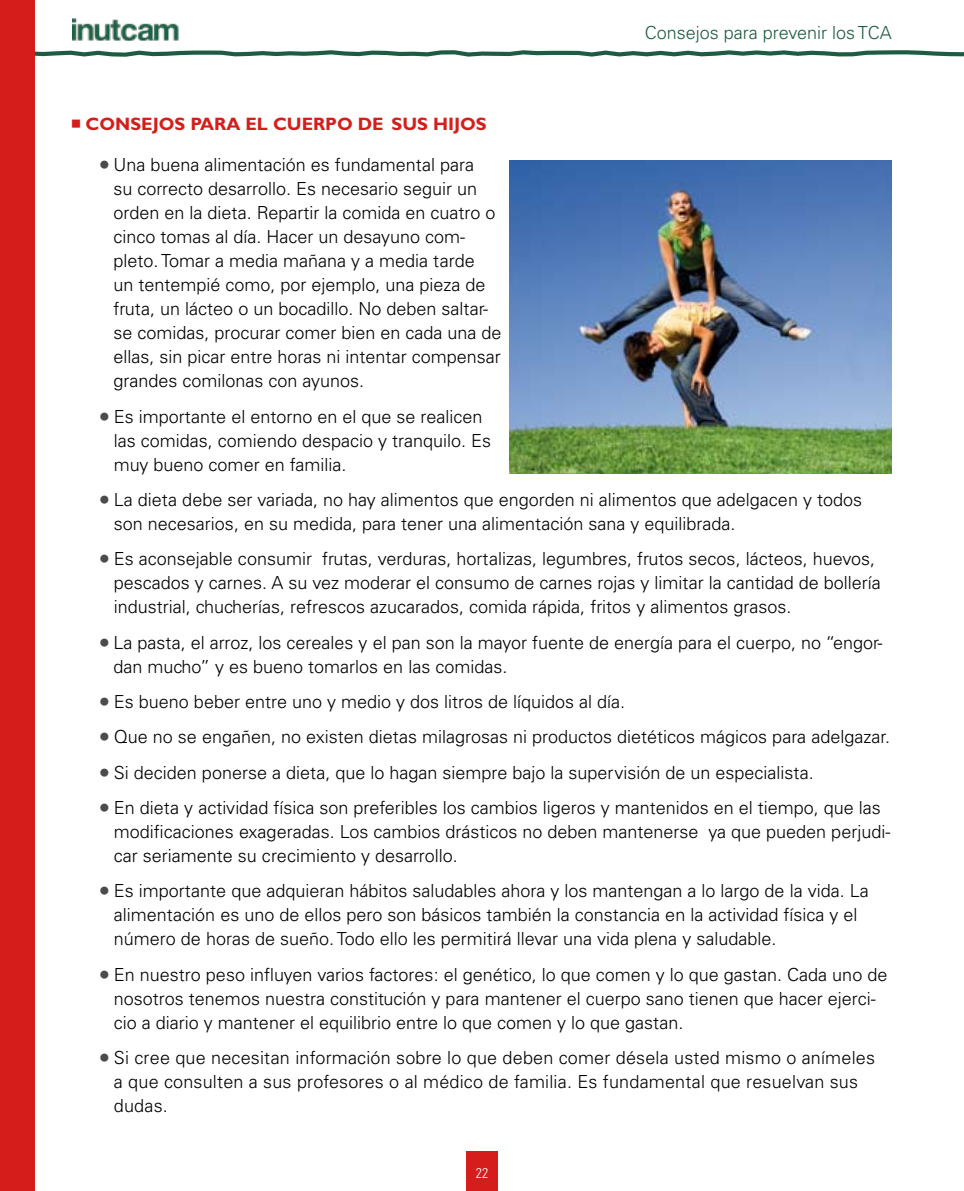
<style>
.page{position:relative;width:964px;height:1191px;background:#fff}
.page>*{position:absolute;margin:0;border:0;box-sizing:border-box;transform-origin:0 0}
.t1{font:300 18px/24px "Univers LT Std";color:#000}
.t2{font:700 18px "Gill Sans Std";color:#d51e1b}
.t3{font:300 18px "Univers LT Std";color:#1d5c42}
.t4{font:300 condensed 14px "Univers LT Std";color:#fff}
</style>
<div class="page">
<img style="left:72px;top:18px;width:106px;height:23px">
<svg style="left:34px;top:48px;width:930px;height:11px"></svg>
<div style="left:0;top:0;width:34px;height:1191px;background:#d51e1b"></div>
<div style="left:466px;top:1152px;width:31px;height:39px;background:#d51e1b"></div>
<img style="left:510px;top:160px;width:382px;height:313px">
<p class="t3" style="left:645px;top:22px;width:249px">Consejos para prevenir los TCA</p>
<p class="t2" style="left:86px;top:113px;width:402px">CONSEJOS PARA EL CUERPO DE SUS HIJOS</p>
<p class="t1" style="left:113px;top:153px;width:390px;text-indent:-13px"><sup>■</sup> Una buena alimentación es fundamental para<br>su correcto desarrollo. Es necesario seguir un orden en la dieta. Repartir la comida en cuatro o cinco tomas al día. Hacer un desayuno com&shy;pleto. Tomar a media mañana y a media tarde<br>un tentempié como, por ejemplo, una pieza de fruta, un lácteo o un bocadillo. No deben saltar&shy;se comidas, procurar comer bien en cada una de ellas, sin picar entre horas ni intentar compensar grandes comilonas con ayunos.</p>
<p class="t1" style="left:114px;top:404px;width:379px;text-indent:-14px"><sup>■</sup> Es importante el entorno en el que se realicen las comidas, comiendo despacio y tranquilo. Es muy bueno comer en familia.</p>
<p class="t1" style="left:114px;top:487px;width:749px;text-indent:-14px"><sup>■</sup> La dieta debe ser variada, no hay alimentos que engorden ni alimentos que adelgacen y todos son necesarios, en su medida, para tener una alimentación sana y equilibrada.</p>
<p class="t1" style="left:114px;top:547px;width:768px;text-indent:-14px"><sup>■</sup> Es aconsejable consumir frutas, verduras, hortalizas, legumbres, frutos secos, lácteos, huevos, pescados y carnes. A su vez moderar el consumo de carnes rojas y limitar la cantidad de bollería industrial, chucherías, refrescos azucarados, comida rápida, fritos y alimentos grasos.</p>
<p class="t1" style="left:113px;top:630px;width:770px;text-indent:-13px"><sup>■</sup> La pasta, el arroz, los cereales y el pan son la mayor fuente de energía para el cuerpo, no “engor&shy;dan mucho” y es bueno tomarlos en las comidas.</p>
<p class="t1" style="left:100px;top:689px;width:526px"><sup>■</sup> Es bueno beber entre uno y medio y dos litros de líquidos al día.</p>
<p class="t1" style="left:100px;top:725px;width:791px"><sup>■</sup> Que no se engañen, no existen dietas milagrosas ni productos dietéticos mágicos para adelgazar.</p>
<p class="t1" style="left:100px;top:760px;width:715px"><sup>■</sup> Si deciden ponerse a dieta, que lo hagan siempre bajo la supervisión de un especialista.</p>
<p class="t1" style="left:114px;top:795px;width:778px;text-indent:-14px"><sup>■</sup> En dieta y actividad física son preferibles los cambios ligeros y mantenidos en el tiempo, que las modificaciones exageradas. Los cambios drásticos no deben mantenerse ya que pueden perjudi&shy;car seriamente su crecimiento y desarrollo.</p>
<p class="t1" style="left:114px;top:879px;width:756px;text-indent:-14px"><sup>■</sup> Es importante que adquieran hábitos saludables ahora y los mantengan a lo largo de la vida. La alimentación es uno de ellos pero son básicos también la constancia en la actividad física y el número de horas de sueño. Todo ello les permitirá llevar una vida plena y saludable.</p>
<p class="t1" style="left:114px;top:962px;width:775px;text-indent:-14px"><sup>■</sup> En nuestro peso influyen varios factores: el genético, lo que comen y lo que gastan. Cada uno de nosotros tenemos nuestra constitución y para mantener el cuerpo sano tienen que hacer ejerci&shy;cio a diario y mantener el equilibrio entre lo que comen y lo que gastan.</p>
<p class="t1" style="left:114px;top:1045px;width:762px;text-indent:-14px"><sup>■</sup> Si cree que necesitan información sobre lo que deben comer désela usted mismo o anímeles a que consulten a sus profesores o al médico de familia. Es fundamental que resuelvan sus dudas.</p>
<p class="t4" style="left:476px;top:1164px;width:14px">22</p>
</div>
